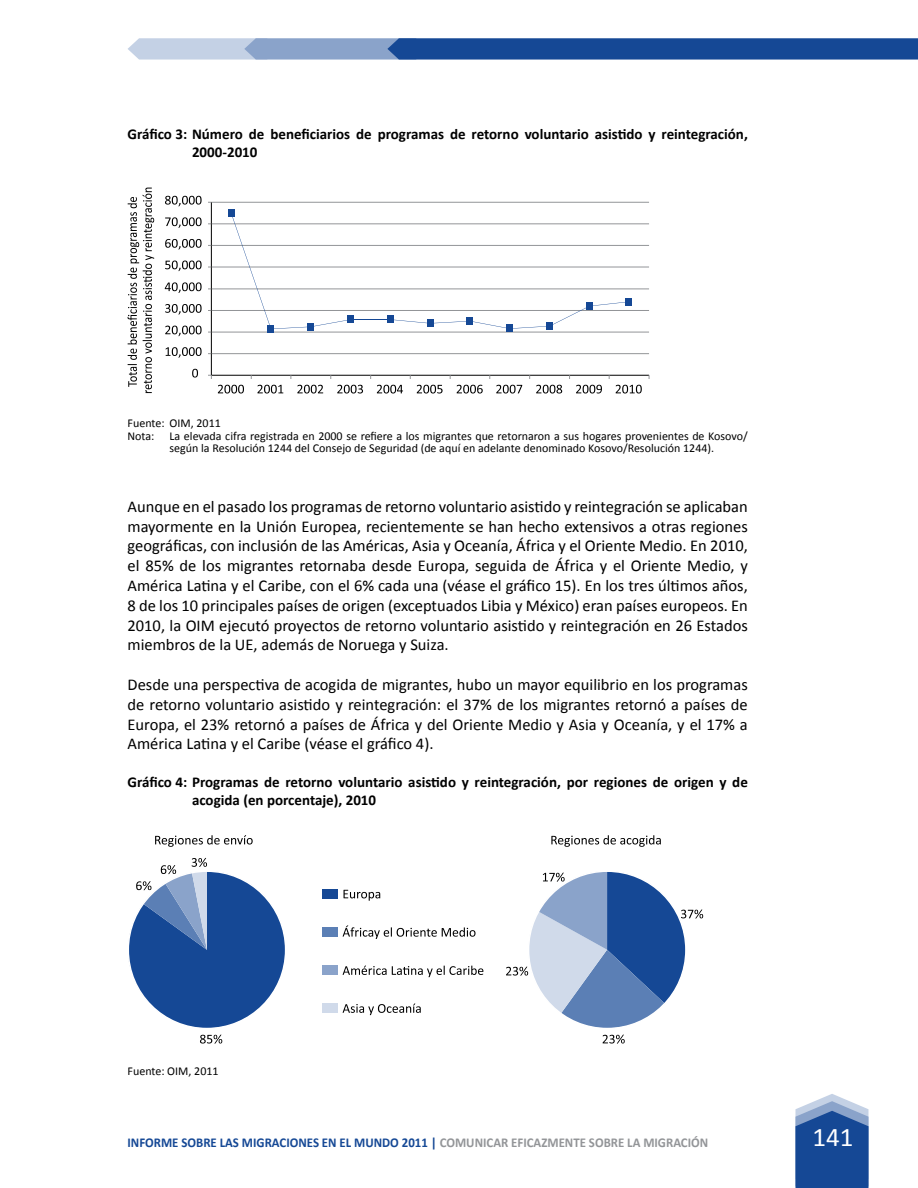
<style>
.page{position:relative;width:918px;height:1188px;background:#fff}
.page>*{position:absolute;margin:0;border:0;box-sizing:border-box;transform-origin:0 0}
.t1{font:27px "Calibri";color:#fff}
.t2{font:16.5px/19.8px "Calibri";color:#000;text-align:justify}
.t3{font:700 15px/18px "Calibri";color:#000}
.t4{font:700 13.5px "Calibri";color:#154895;scale:.95 1}
.t5{font:12px/12.8px "Calibri";color:#000}
.s1{color:#939598}
</style>
<div class="page">
<svg style="left:128px;top:38px;width:790px;height:22px;background:#4b72ad"></svg>
<svg style="left:795px;top:1094px;width:73px;height:94px;background:#426ba9"></svg>
<hr style="left:211px;top:353px;width:438px;height:1px;background:#939598">
<hr style="left:211px;top:332px;width:438px;height:1px;background:#939598">
<hr style="left:211px;top:310px;width:438px;height:1px;background:#939598">
<hr style="left:211px;top:289px;width:438px;height:1px;background:#939598">
<hr style="left:211px;top:267px;width:438px;height:1px;background:#939598">
<hr style="left:211px;top:245px;width:438px;height:1px;background:#939598">
<hr style="left:211px;top:224px;width:438px;height:1px;background:#939598">
<hr style="left:211px;top:202px;width:438px;height:1px;background:#939598">
<hr style="left:211px;top:202px;width:1px;height:173px;background:#000">
<hr style="left:211px;top:375px;width:438px;height:1px;background:#000">
<svg style="left:231px;top:213px;width:120px;height:116px"></svg>
<hr style="left:351px;top:319px;width:40px;height:1px;background:#154895">
<svg style="left:390px;top:302px;width:239px;height:27px"></svg>
<div style="left:228px;top:210px;width:6px;height:7px;background:#154895"></div>
<div style="left:268px;top:325px;width:6px;height:7px;background:#154895"></div>
<div style="left:307px;top:323px;width:7px;height:7px;background:#154895"></div>
<div style="left:347px;top:316px;width:7px;height:7px;background:#154895"></div>
<div style="left:387px;top:316px;width:6px;height:7px;background:#154895"></div>
<div style="left:427px;top:320px;width:6px;height:7px;background:#154895"></div>
<div style="left:467px;top:317px;width:6px;height:8px;background:#154895"></div>
<div style="left:506px;top:325px;width:7px;height:7px;background:#154895"></div>
<div style="left:546px;top:322px;width:7px;height:8px;background:#154895"></div>
<div style="left:586px;top:302px;width:7px;height:8px;background:#154895"></div>
<div style="left:626px;top:298px;width:6px;height:7px;background:#154895"></div>
<svg style="left:192px;top:369px;width:6px;height:9px"></svg>
<svg style="left:166px;top:347px;width:36px;height:11px"></svg>
<svg style="left:165px;top:326px;width:37px;height:10px"></svg>
<svg style="left:165px;top:304px;width:37px;height:11px"></svg>
<svg style="left:165px;top:282px;width:37px;height:11px"></svg>
<svg style="left:165px;top:261px;width:37px;height:10px"></svg>
<svg style="left:165px;top:239px;width:37px;height:11px"></svg>
<svg style="left:165px;top:217px;width:37px;height:11px"></svg>
<svg style="left:165px;top:196px;width:37px;height:10px"></svg>
<svg style="left:218px;top:385px;width:26px;height:9px"></svg>
<svg style="left:257px;top:385px;width:26px;height:9px"></svg>
<svg style="left:297px;top:385px;width:26px;height:9px"></svg>
<svg style="left:337px;top:385px;width:26px;height:9px"></svg>
<svg style="left:377px;top:385px;width:26px;height:9px"></svg>
<svg style="left:417px;top:385px;width:26px;height:9px"></svg>
<svg style="left:457px;top:385px;width:26px;height:9px"></svg>
<svg style="left:496px;top:385px;width:26px;height:9px"></svg>
<svg style="left:536px;top:385px;width:26px;height:9px"></svg>
<svg style="left:576px;top:385px;width:26px;height:9px"></svg>
<svg style="left:616px;top:385px;width:26px;height:9px"></svg>
<svg style="left:128px;top:188px;width:26px;height:205px"></svg>
<svg style="left:155px;top:835px;width:98px;height:12px"></svg>
<svg style="left:200px;top:1035px;width:22px;height:9px"></svg>
<div style="left:322px;top:889px;width:16px;height:9px;background:#154895"></div>
<svg style="left:344px;top:890px;width:36px;height:11px"></svg>
<div style="left:322px;top:927px;width:16px;height:10px;background:#5b7fb5"></div>
<svg style="left:343px;top:925px;width:133px;height:14px"></svg>
<div style="left:322px;top:965px;width:16px;height:10px;background:#8aa3ca"></div>
<svg style="left:343px;top:966px;width:140px;height:11px"></svg>
<div style="left:322px;top:1003px;width:16px;height:10px;background:#d0daea"></div>
<svg style="left:343px;top:1004px;width:78px;height:11px"></svg>
<svg style="left:551px;top:835px;width:110px;height:12px"></svg>
<svg style="left:603px;top:1035px;width:22px;height:9px"></svg>
<svg style="left:129px;top:858px;width:154px;height:168px"></svg>
<svg style="left:506px;top:872px;width:197px;height:154px"></svg>
<p class="t3" style="left:192px;top:124px;width:557px;text-indent:-64px">Gráfico 3: Número de beneficiarios de programas de retorno voluntario asistido y reintegración,<br>2000-2010</p>
<p class="t5" style="left:128px;top:416px;width:95px">Fuente: OIM, 2011<br>Nota:</p>
<p class="t5" style="left:170px;top:429px;width:580px">La elevada cifra registrada en 2000 se refiere a los migrantes que retornaron a sus hogares provenientes de Kosovo/ según la Resolución 1244 del Consejo de Seguridad (de aquí en adelante denominado Kosovo/Resolución 1244).</p>
<p class="t2" style="left:128px;top:496px;width:622px">Aunque en el pasado los programas de retorno voluntario asistido y reintegración se aplicaban mayormente en la Unión Europea, recientemente se han hecho extensivos a otras regiones geográficas, con inclusión de las Américas, Asia y Oceanía, África y el Oriente Medio. En 2010, el 85% de los migrantes retornaba desde Europa, seguida de África y el Oriente Medio, y América Latina y el Caribe, con el 6% cada una (véase el gráfico 15). En los tres últimos años, 8 de los 10 principales países de origen (exceptuados Libia y México) eran países europeos. En 2010, la OIM ejecutó proyectos de retorno voluntario asistido y reintegración en 26 Estados miembros de la UE, además de Noruega y Suiza.</p>
<p class="t2" style="left:128px;top:674px;width:622px">Desde una perspectiva de acogida de migrantes, hubo un mayor equilibrio en los programas de retorno voluntario asistido y reintegración: el 37% de los migrantes retornó a países de Europa, el 23% retornó a países de África y del Oriente Medio y Asia y Oceanía, y el 17% a América Latina y el Caribe (véase el gráfico 4).</p>
<p class="t3" style="left:192px;top:773px;width:557px;text-indent:-64px">Gráfico 4: Programas de retorno voluntario asistido y reintegración, por regiones de origen y de acogida (en porcentaje), 2010</p>
<p class="t5" style="left:128px;top:1064px;width:93px">Fuente: OIM, 2011</p>
<p class="t4" style="left:128px;top:1134px;width:613px">INFORME SOBRE LAS MIGRACIONES EN EL MUNDO 2011 | <span class="s1">COMUNICAR EFICAZMENTE SOBRE LA MIGRACIÓN</span></p>
<h1 class="t1" style="left:812px;top:1121px;width:43px">141</h1>
</div>
